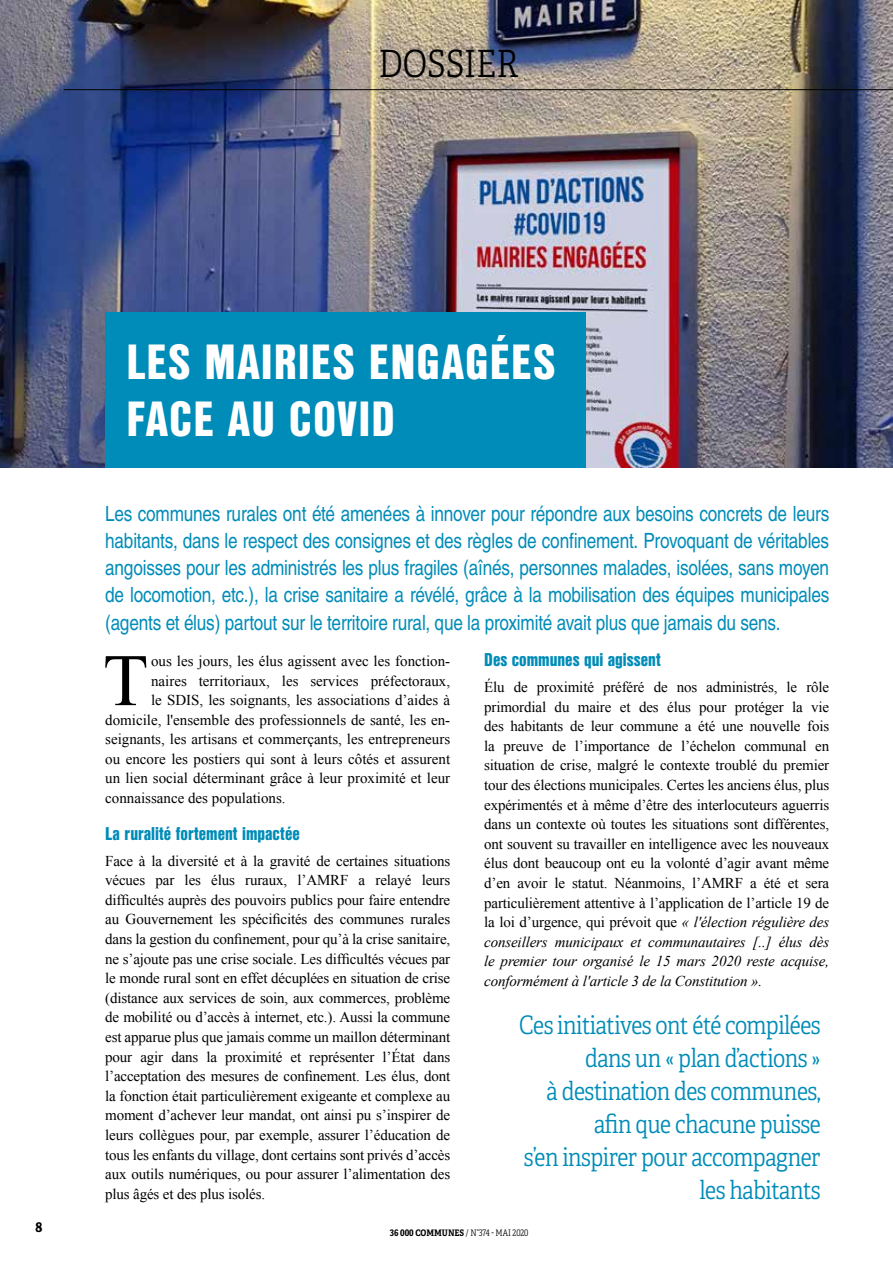
<style>
.page{position:relative;width:893px;height:1263px;background:#fff}
.page>*{position:absolute;margin:0;border:0;box-sizing:border-box;transform-origin:0 0}
.t1{font:73.95px "Times New Roman";color:#000}
.t2{font:900 48px/57.6px "Nimbus San Con L";letter-spacing:.02em;color:#fff}
.t3{font:37.5px "Adelle Condensed Lt";color:#000}
.t4{font:25.5px/33px "Adelle Condensed Lt";letter-spacing:-.02em;color:#008cb8;text-align:right}
.t5{font:21px/27.2px "Nimbus San Con L";letter-spacing:-.01em;color:#008cb8;text-align:justify}
.t6{font:900 18px "Nimbus San Con L";color:#008cb8}
.t7{font:15px/19.6px "Times New Roman";color:#000;text-align:justify}
.t8{font:700 15px "Adelle Condensed";color:#000}
.t9{font:9px "Adelle Condensed Lt";color:#000}
.s1{font-style:italic}
.s2{font-family:"Adelle Condensed";font-weight:700}
</style>
<div class="page">
<img style="left:0;top:0;width:893px;height:468px">
<div style="left:105px;top:313px;width:481px;height:155px;background:#008cb8"></div>
<hr style="left:64px;top:89px;width:829px;height:1px;background:#000">
<h3 class="t3" style="left:379px;top:37px;width:142px">DOSSIER</h3>
<p class="t8" style="left:36px;top:1215px;width:8px">8</p>
<h2 class="t2" style="left:126px;top:332px;width:430px">LES MAIRIES ENGAGÉES<br>FACE AU COVID</h2>
<p class="t5" style="left:105px;top:499px;width:726px">Les communes rurales ont été amenées à innover pour répondre aux besoins concrets de leurs habitants, dans le respect des consignes et des règles de confinement. Provoquant de véritables angoisses pour les administrés les plus fragiles (aînés, personnes malades, isolées, sans moyen de locomotion, etc.), la crise sanitaire a révélé, grâce à la mobilisation des équipes municipales (agents et élus) partout sur le territoire rural, que la proximité avait plus que jamais du sens.</p>
<h1 class="t1" style="left:103px;top:631px;width:47px">T</h1>
<p class="t7" style="left:151px;top:651px;width:301px">ous les jours, les élus agissent avec les fonction-</p>
<p class="t6" style="left:484px;top:647px;width:178px">Des communes qui agissent</p>
<p class="t7" style="left:484px;top:677px;width:347px">Élu de proximité préféré de nos administrés, le rôle primordial du maire et des élus pour protéger la vie des habitants de leur commune a été une nouvelle fois la preuve de l’importance de l’échelon communal en situation de crise, malgré le contexte troublé du premier tour des élections municipales. Certes les anciens élus, plus expérimentés et à même d’être des interlocuteurs aguerris dans un contexte où toutes les situations sont différentes, ont souvent su travailler en intelligence avec les nouveaux élus dont beaucoup ont eu la volonté d’agir avant même d’en avoir le statut. Néanmoins, l’AMRF a été et sera particulièrement attentive à l’application de l’article 19 de la loi d’urgence, qui prévoit que <span class="s1">« l'élection régulière des conseillers municipaux et communautaires [..] élus dès le premier tour organisé le 15 mars 2020 reste acquise, conformément à l'article 3 de la Constitution ».</span></p>
<p class="t7" style="left:151px;top:670px;width:301px">naires territoriaux, les services préfectoraux,</p>
<p class="t7" style="left:151px;top:690px;width:301px">le SDIS, les soignants, les associations d’aides à</p>
<p class="t7" style="left:105px;top:710px;width:346px">domicile, l'ensemble des professionnels de santé, les en-</p>
<p class="t7" style="left:105px;top:729px;width:346px">seignants, les artisans et commerçants, les entrepreneurs</p>
<p class="t7" style="left:105px;top:749px;width:346px">ou encore les postiers qui sont à leurs côtés et assurent</p>
<p class="t7" style="left:105px;top:768px;width:346px">un lien social déterminant grâce à leur proximité et leur</p>
<p class="t7" style="left:105px;top:788px;width:182px">connaissance des populations.</p>
<p class="t6" style="left:105px;top:820px;width:196px">La ruralité fortement impactée</p>
<p class="t7" style="left:105px;top:851px;width:347px">Face à la diversité et à la gravité de certaines situations vécues par les élus ruraux, l’AMRF a relayé leurs difficultés auprès des pouvoirs publics pour faire entendre au Gouvernement les spécificités des communes rurales dans la gestion du confinement, pour qu’à la crise sanitaire, ne s’ajoute pas une crise sociale. Les difficultés vécues par le monde rural sont en effet décuplées en situation de crise (distance aux services de soin, aux commerces, problème de mobilité ou d’accès à internet, etc.). Aussi la commune est apparue plus que jamais comme un maillon déterminant pour agir dans la proximité et représenter l’État dans l’acceptation des mesures de confinement. Les élus, dont la fonction était particulièrement exigeante et complexe au moment d’achever leur mandat, ont ainsi pu s’inspirer de leurs collègues pour, par exemple, assurer l’éducation de tous les enfants du village, dont certains sont privés d’accès aux outils numériques, ou pour assurer l’alimentation des plus âgés et des plus isolés.</p>
<h3 class="t4" style="left:519px;top:1008px;width:303px">Ces initiatives ont été compilées dans un « plan d’actions »<br>à destination des communes, afin que chacune puisse<br>s’en inspirer pour accompagner les habitants</h3>
<p class="t9" style="left:390px;top:1226px;width:140px"><span class="s2">36 000 COMMUNES</span> / N°374 - MAI 2020</p>
</div>
